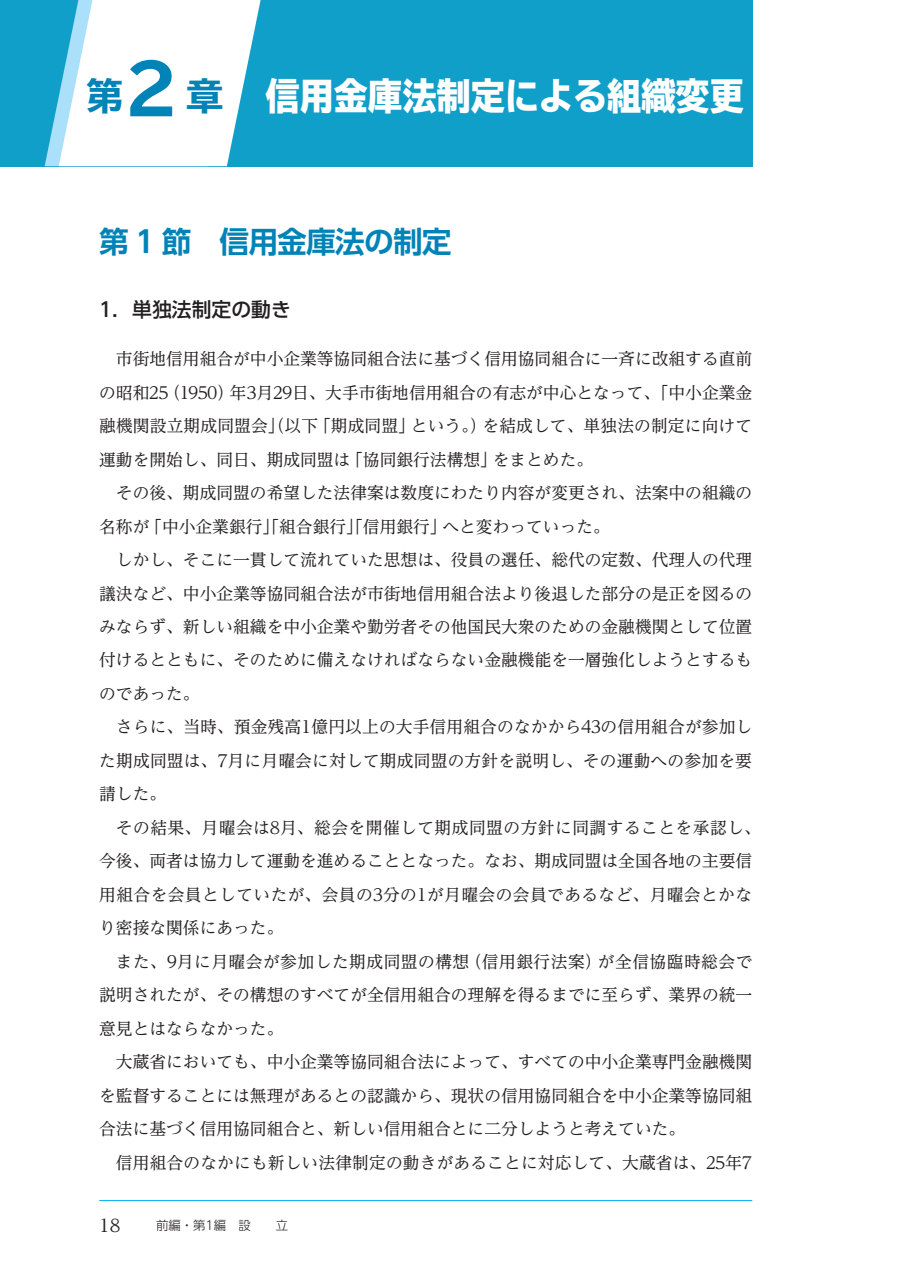
<style>
.page{position:relative;width:903px;height:1275px;background:#fff}
.page>*{position:absolute;margin:0;border:0;box-sizing:border-box;transform-origin:0 0}
.t1{font:800 37.27px "TBUD Go Std";color:#fff;scale:.92 1}
.t2{font:700 29.75px "UD Shin Go Pr 6 De";letter-spacing:-.03em;color:#0083b6}
.t3{font:500 19.78px "UD Shin Go Pr 6";color:#231f20}
.t4{font:17.32px "UD Reimin Pr 6";color:#231f20}
.t5{font:16.8px/33.4px "UD Reimin Pr 6";color:#231f20;text-align:justify}
.t6{font:16.8px/33.4px "UD Reimin Pr 6";letter-spacing:.025em;color:#231f20}
.t7{font:300 12.42px "UD Shin Go Pr 6";color:#231f20}
.s1{font-weight:700;font-stretch:expanded;color:#0083b6}
.s2{font-weight:700;font-stretch:expanded;font-size:68.25px;color:#0083b6}
</style>
<div class="page">
<hr style="left:99px;top:1200px;width:653px;height:1px;background:#00aeef">
<div style="left:0;top:0;width:753px;height:166px;background:#109fc9"></div>
<svg style="left:45px;top:0;width:216px;height:166px"></svg>
<h1 class="t1" style="left:86px;top:75px;width:716px"><span class="s1">第</span><span class="s2">2</span> <span class="s1">章</span> 信用金庫法制定による組織変更</h1>
<h2 class="t2" style="left:99px;top:217px;width:354px">第 1 節　信用金庫法の制定</h2>
<p class="t3" style="left:99px;top:294px;width:193px">1．単独法制定の動き</p>
<p class="t5" style="left:99px;top:342px;width:654px;text-indent:17px">市街地信用組合が中小企業等協同組合法に基づく信用協同組合に一斉に改組する直前の昭和25（1950）年3月29日、大手市街地信用組合の有志が中心となって、「中小企業金融機関設立期成同盟会」（以下「期成同盟」という。）を結成して、単独法の制定に向けて運動を開始し、同日、期成同盟は「協同銀行法構想」をまとめた。</p>
<p class="t5" style="left:99px;top:475px;width:654px;text-indent:17px">その後、期成同盟の希望した法律案は数度にわたり内容が変更され、法案中の組織の名称が「中小企業銀行」「組合銀行」「信用銀行」へと変わっていった。</p>
<p class="t5" style="left:99px;top:542px;width:654px;text-indent:17px">しかし、そこに一貫して流れていた思想は、役員の選任、総代の定数、代理人の代理議決など、中小企業等協同組合法が市街地信用組合法より後退した部分の是正を図るのみならず、新しい組織を中小企業や勤労者その他国民大衆のための金融機関として位置付けるとともに、そのために備えなければならない金融機能を一層強化しようとするものであった。</p>
<p class="t5" style="left:99px;top:710px;width:655px;text-indent:17px">さらに、当時、預金残高1億円以上の大手信用組合のなかから43の信用組合が参加した期成同盟は、7月に月曜会に対して期成同盟の方針を説明し、その運動への参加を要請した。</p>
<p class="t6" style="left:99px;top:810px;width:663px;text-indent:17px">その結果、月曜会は8月、総会を開催して期成同盟の方針に同調することを承認し、今後、両者は協力して運動を進めることとなった。なお、期成同盟は全国各地の主要信用組合を会員としていたが、会員の3分の1が月曜会の会員であるなど、月曜会とかなり密接な関係にあった。</p>
<p class="t5" style="left:99px;top:944px;width:655px;text-indent:17px">また、9月に月曜会が参加した期成同盟の構想（信用銀行法案）が全信協臨時総会で説明されたが、その構想のすべてが全信用組合の理解を得るまでに至らず、業界の統一意見とはならなかった。</p>
<p class="t5" style="left:99px;top:1045px;width:654px;text-indent:17px">大蔵省においても、中小企業等協同組合法によって、すべての中小企業専門金融機関を監督することには無理があるとの認識から、現状の信用協同組合を中小企業等協同組合法に基づく信用協同組合と、新しい信用組合とに二分しようと考えていた。</p>
<p class="t5" style="left:116px;top:1145px;width:638px">信用組合のなかにも新しい法律制定の動きがあることに対応して、大蔵省は、25年7</p>
<p class="t4" style="left:99px;top:1211px;width:23px">18</p>
<p class="t7" style="left:156px;top:1215px;width:134px">前編・第1編　設　　立</p>
</div>
